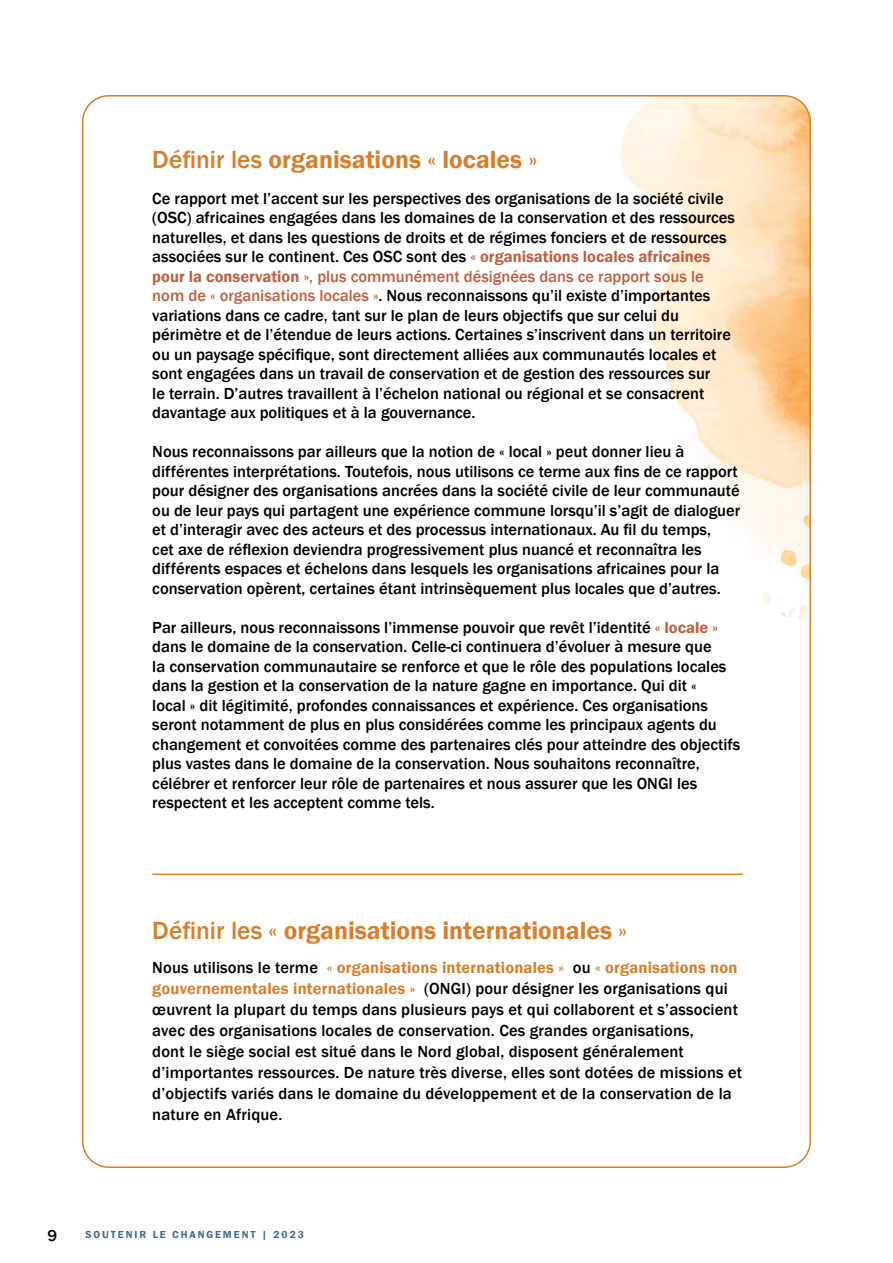
<style>
.page{position:relative;width:893px;height:1263px;background:#fff}
.page>*{position:absolute;margin:0;border:0;box-sizing:border-box;transform-origin:0 0}
.t1{font:600 25.5px "Franklin Gothic";color:#d77f2d}
.t2{font:500 16.5px/19.5px "Franklin Gothic";color:#000}
.t3{font:600 10.5px "Franklin Gothic";letter-spacing:.18em;color:#436e8c}
.s1{font-weight:500}
.s2{font-weight:600;color:#c05f42}
.s3{color:#c05f42}
.s4{font-weight:600;color:#d77f2d}
</style>
<div class="page">
<img style="left:620px;top:98px;width:189px;height:521px">
<hr style="left:152px;top:873px;width:591px;height:2px;background:#d77f2d">
<h1 class="t1" style="left:152px;top:144px;width:387px"><span class="s1">Définir les</span> organisations « locales »</h1>
<p class="t2" style="left:152px;top:189px;width:584px">Ce rapport met l’accent sur les perspectives des organisations de la société civile (OSC) africaines engagées dans les domaines de la conservation et des ressources naturelles, et dans les questions de droits et de régimes fonciers et de ressources associées sur le continent. Ces OSC sont des <span class="s2">« organisations locales africaines pour la conservation »</span><span class="s3">, plus communément désignées dans ce rapport sous le nom de « organisations locales »</span>. Nous reconnaissons qu’il existe d’importantes variations dans ce cadre, tant sur le plan de leurs objectifs que sur celui du périmètre et de l’étendue de leurs actions. Certaines s’inscrivent dans un territoire ou un paysage spécifique, sont directement alliées aux communautés locales et sont engagées dans un travail de conservation et de gestion des ressources sur<br>le terrain. D’autres travaillent à l’échelon national ou régional et se consacrent davantage aux politiques et à la gouvernance.</p>
<p class="t2" style="left:152px;top:442px;width:589px">Nous reconnaissons par ailleurs que la notion de « local » peut donner lieu à différentes interprétations. Toutefois, nous utilisons ce terme aux fins de ce rapport pour désigner des organisations ancrées dans la société civile de leur communauté ou de leur pays qui partagent une expérience commune lorsqu’il s’agit de dialoguer et d’interagir avec des acteurs et des processus internationaux. Au fil du temps,<br>cet axe de réflexion deviendra progressivement plus nuancé et reconnaîtra les différents espaces et échelons dans lesquels les organisations africaines pour la conservation opèrent, certaines étant intrinsèquement plus locales que d’autres.</p>
<p class="t2" style="left:152px;top:618px;width:590px">Par ailleurs, nous reconnaissons l’immense pouvoir que revêt l’identité <span class="s2">« locale » </span>dans le domaine de la conservation. Celle-ci continuera d’évoluer à mesure que<br>la conservation communautaire se renforce et que le rôle des populations locales dans la gestion et la conservation de la nature gagne en importance. Qui dit «<br>local » dit légitimité, profondes connaissances et expérience. Ces organisations seront notamment de plus en plus considérées comme les principaux agents du changement et convoitées comme des partenaires clés pour atteindre des objectifs plus vastes dans le domaine de la conservation. Nous souhaitons reconnaître, célébrer et renforcer leur rôle de partenaires et nous assurer que les ONGI les respectent et les acceptent comme tels.</p>
<h1 class="t1" style="left:152px;top:915px;width:476px"><span class="s1">Définir les</span> « organisations internationales »</h1>
<p class="t2" style="left:152px;top:957px;width:591px;line-height:21px">Nous utilisons le terme <span class="s4">« organisations internationales »</span> ou <span class="s4">« organisations non gouvernementales internationales »</span> (ONGI) pour désigner les organisations qui œuvrent la plupart du temps dans plusieurs pays et qui collaborent et s’associent avec des organisations locales de conservation. Ces grandes organisations,<br>dont le siège social est situé dans le Nord global, disposent généralement d’importantes ressources. De nature très diverse, elles sont dotées de missions et d’objectifs variés dans le domaine du développement et de la conservation de la nature en Afrique.</p>
<p class="t2" style="left:48px;top:1225px;width:11px">9</p>
<p class="t3" style="left:86px;top:1228px;width:220px">SOUTENIR LE CHANGEMENT | 2023</p>
</div>
